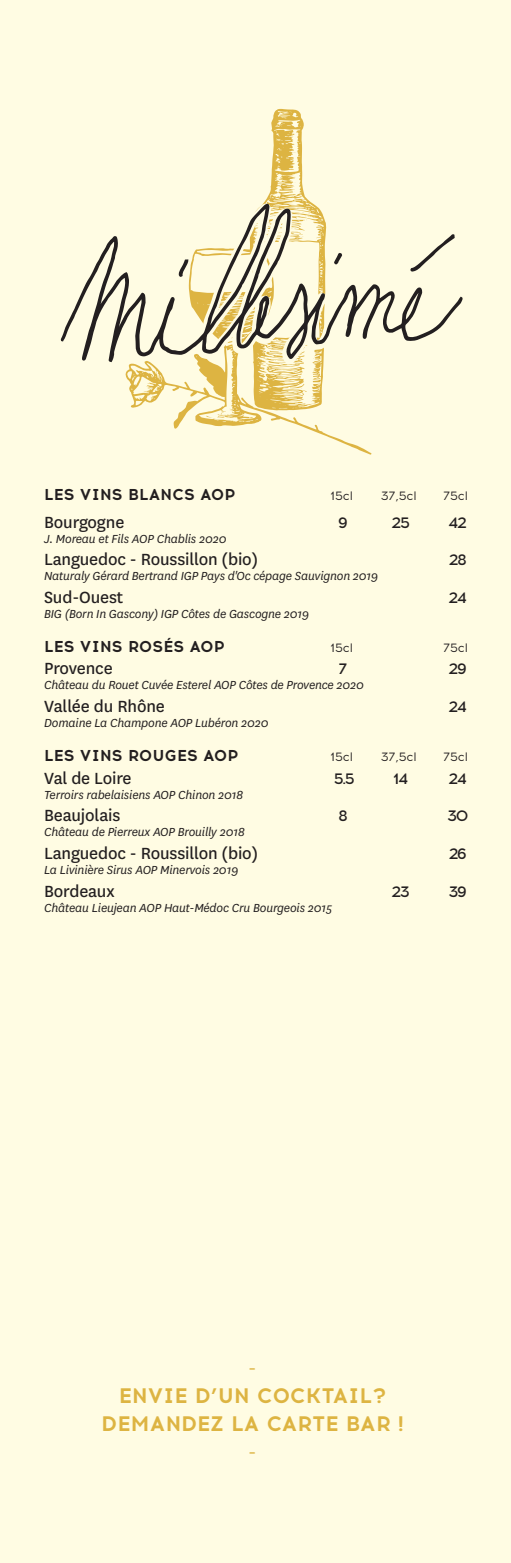
<style>
.page{position:relative;width:511px;height:1563px;background:#fffce3}
.page>*{position:absolute;margin:0;border:0;box-sizing:border-box;transform-origin:0 0}
.t1{font:700 21px/28px "Acrom";letter-spacing:.01em;color:#ddb442;text-align:center}
.t2{font:500 21px "Acrom";color:#ddb442}
.t3{font:18.9px "National";letter-spacing:-.01em;color:#231f20}
.t4{font:700 15.75px "Acrom";letter-spacing:.01em;color:#231f20}
.t5{font:500 15.4px "Acrom";letter-spacing:-.08em;color:#231f20}
.t6{font:italic 13.65px "National";letter-spacing:-.015em;color:#231f20}
.t7{font:12.25px "Acrom";color:#231f20}
</style>
<div class="page">
<svg style="left:198px;top:108px;width:174px;height:347px"></svg>
<svg style="left:60px;top:202px;width:403px;height:220px"></svg>
<svg style="left:402px;top:202px;width:60px;height:80px"></svg>
<svg style="left:168px;top:255px;width:26px;height:174px"></svg>
<svg style="left:325px;top:247px;width:25px;height:29px"></svg>
<p class="t4" style="left:44px;top:483px;width:193px">LES VINS BLANCS AOP</p>
<p class="t7" style="left:330px;top:488px;width:24px">15cl</p>
<p class="t7" style="left:381px;top:488px;width:37px">37,5cl</p>
<p class="t7" style="left:443px;top:488px;width:26px">75cl</p>
<h2 class="t3" style="left:44px;top:509px;width:82px">Bourgogne</h2>
<p class="t5" style="left:338px;top:512px;width:11px">9</p>
<p class="t5" style="left:391px;top:512px;width:20px">25</p>
<p class="t5" style="left:449px;top:512px;width:20px">42</p>
<p class="t6" style="left:44px;top:530px;width:184px">J. Moreau et Fils AOP Chablis 2020</p>
<h2 class="t3" style="left:44px;top:547px;width:215px">Languedoc - Roussillon (bio)</h2>
<p class="t5" style="left:449px;top:549px;width:19px">28</p>
<p class="t6" style="left:44px;top:567px;width:336px">Naturaly Gérard Bertrand IGP Pays d'Oc cépage Sauvignon 2019</p>
<h2 class="t3" style="left:44px;top:584px;width:81px">Sud-Ouest</h2>
<p class="t5" style="left:449px;top:587px;width:20px">24</p>
<p class="t6" style="left:44px;top:605px;width:267px">BIG (Born In Gascony) IGP Côtes de Gascogne 2019</p>
<p class="t4" style="left:44px;top:635px;width:182px">LES VINS ROSÉS AOP</p>
<p class="t7" style="left:330px;top:639px;width:24px">15cl</p>
<p class="t7" style="left:443px;top:639px;width:26px">75cl</p>
<h2 class="t3" style="left:44px;top:656px;width:70px">Provence</h2>
<p class="t5" style="left:339px;top:658px;width:10px">7</p>
<p class="t5" style="left:449px;top:658px;width:20px">29</p>
<p class="t6" style="left:44px;top:677px;width:321px">Château du Rouet Cuvée Esterel AOP Côtes de Provence 2020</p>
<h2 class="t3" style="left:44px;top:694px;width:122px">Vallée du Rhône</h2>
<p class="t5" style="left:449px;top:696px;width:20px">24</p>
<p class="t6" style="left:44px;top:714px;width:226px">Domaine La Champone AOP Lubéron 2020</p>
<p class="t4" style="left:44px;top:744px;width:196px">LES VINS ROUGES AOP</p>
<p class="t7" style="left:330px;top:749px;width:24px">15cl</p>
<p class="t7" style="left:381px;top:749px;width:37px">37,5cl</p>
<p class="t7" style="left:443px;top:749px;width:26px">75cl</p>
<h2 class="t3" style="left:44px;top:765px;width:89px">Val de Loire</h2>
<p class="t5" style="left:334px;top:768px;width:23px">5.5</p>
<p class="t5" style="left:393px;top:768px;width:16px">14</p>
<p class="t5" style="left:449px;top:768px;width:20px">24</p>
<p class="t6" style="left:44px;top:786px;width:201px">Terroirs rabelaisiens AOP Chinon 2018</p>
<h2 class="t3" style="left:44px;top:803px;width:78px">Beaujolais</h2>
<p class="t5" style="left:338px;top:805px;width:11px">8</p>
<p class="t5" style="left:447px;top:805px;width:23px">30</p>
<p class="t6" style="left:44px;top:823px;width:202px">Château de Pierreux AOP Brouilly 2018</p>
<h2 class="t3" style="left:44px;top:840px;width:215px">Languedoc - Roussillon (bio)</h2>
<p class="t5" style="left:449px;top:843px;width:20px">26</p>
<p class="t6" style="left:44px;top:861px;width:196px">La Livinière Sirus AOP Minervois 2019</p>
<h2 class="t3" style="left:44px;top:878px;width:72px">Bordeaux</h2>
<p class="t5" style="left:391px;top:881px;width:20px">23</p>
<p class="t5" style="left:449px;top:881px;width:20px">39</p>
<p class="t6" style="left:44px;top:899px;width:290px">Château Lieujean AOP Haut-Médoc Cru Bourgeois 2015</p>
<h1 class="t2" style="left:248px;top:1354px;width:20px">--</h1>
<h1 class="t1" style="left:101px;top:1382px;width:304px">ENVIE D’UN COCKTAIL?<br>DEMANDEZ LA CARTE BAR !</h1>
<h1 class="t2" style="left:249px;top:1438px;width:20px">--</h1>
<h1 class="t1" style="left:112px;top:1383px;width:304px">ENVIE D’UN COCKTAIL?<br>DEMANDEZ LA CARTE BAR !</h1>
</div>
